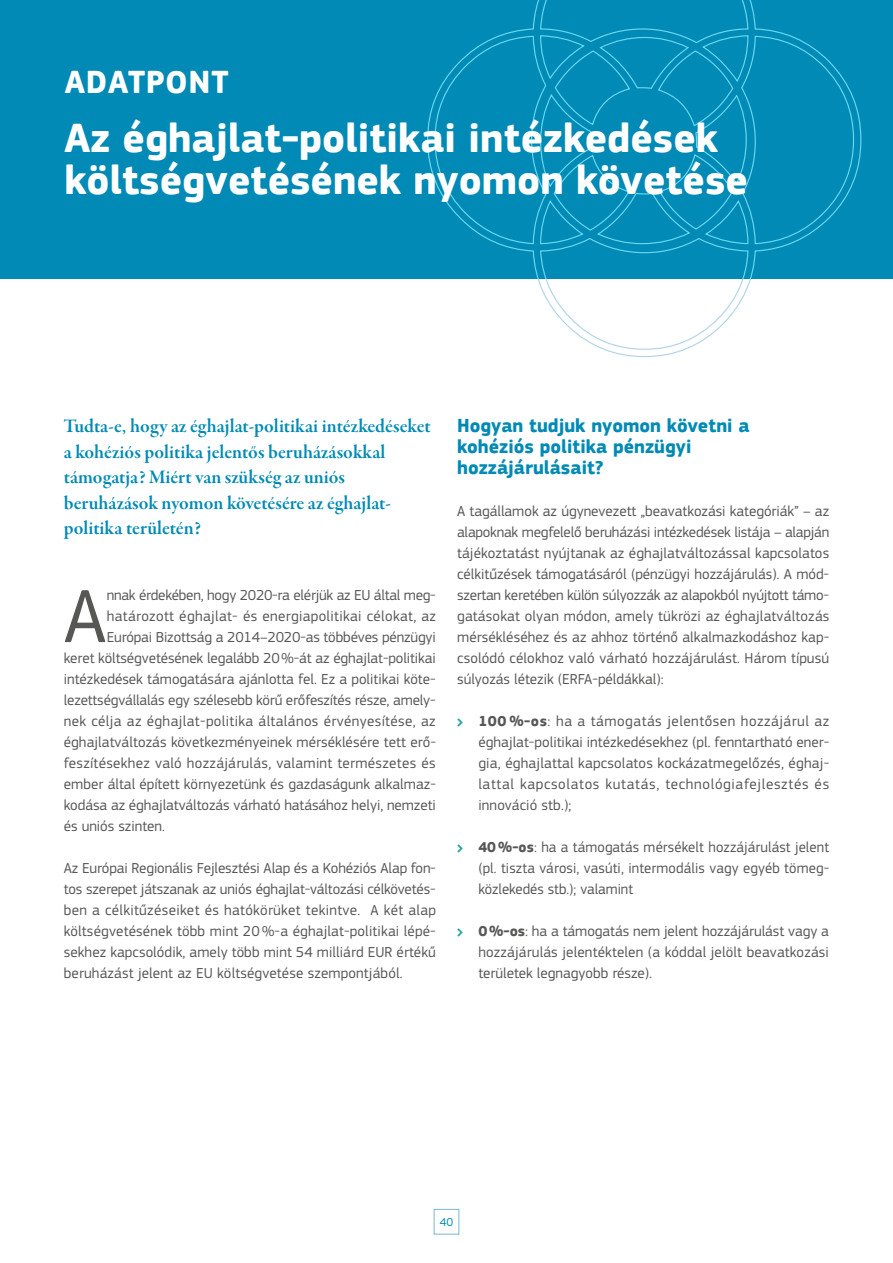
<style>
.page{position:relative;width:893px;height:1263px;background:#fff}
.page>*{position:absolute;margin:0;border:0;box-sizing:border-box;transform-origin:0 0}
.t1{font:78.3px "EC Square Sans Pro";color:#575756}
.t2{font:700 42px/42px "EC Square Sans Pro";color:#fff}
.t3{font:700 33px "EC Square Sans Pro";letter-spacing:.02em;color:#fff}
.t4{font:19.5px/25.5px "Garamond Premr Pro Smbd Subh";color:#008ab5}
.t5{font:700 19.5px/21px "EC Square Sans Pro";color:#008ab5}
.t6{font:15px/21px "EC Square Sans Pro";letter-spacing:.005em;color:#575756;text-align:justify}
.t7{font:15px "EC Square Sans Pro";letter-spacing:.025em;color:#575756}
.t8{font:15px "EC Square Sans Pro";letter-spacing:-.015em;color:#575756}
.t9{font:12px "EC Square Sans Pro";color:#008ab5}
.s1{font-weight:700}
</style>
<div class="page">
<div style="left:434px;top:1209px;width:25px;height:25px;border:1px solid #79b7d5"></div>
<div style="left:0;top:0;width:893px;height:279px;background:#008ab5"></div>
<svg style="left:427px;top:0;width:435px;height:358px"></svg>
<h3 class="t3" style="left:65px;top:62px;width:165px">ADATPONT</h3>
<h2 class="t2" style="left:65px;top:118px;width:685px">Az éghajlat-politikai intézkedések költségvetésének nyomon követése</h2>
<h3 class="t4" style="left:64px;top:414px;width:368px">Tudta-e, hogy az éghajlat-politikai intézkedéseket a kohéziós politika jelentős beruházásokkal támogatja? Miért van szükség az uniós beruházások nyomon követésére az éghajlat&shy;politika területén?</h3>
<h1 class="t1" style="left:64px;top:571px;width:44px">A</h1>
<p class="t8" style="left:107px;top:586px;width:331px">nnak érdekében, hogy 2020-ra elérjük az EU által meg-</p>
<p class="t7" style="left:107px;top:607px;width:331px">határozott éghajlat- és energiapolitikai célokat, az</p>
<p class="t6" style="left:107px;top:627px;width:331px">Európai Bizottság a 2014–2020-as többéves pénzügyi</p>
<p class="t6" style="left:64px;top:648px;width:374px">keret költségvetésének legalább 20%-át az éghajlat-politikai</p>
<p class="t6" style="left:64px;top:669px;width:373px">intézkedések támogatására ajánlotta fel. Ez a politikai köte-</p>
<p class="t6" style="left:64px;top:690px;width:373px">lezettségvállalás egy szélesebb körű erőfeszítés része, amely-</p>
<p class="t7" style="left:64px;top:712px;width:373px">nek célja az éghajlat-politika általános érvényesítése, az</p>
<p class="t6" style="left:64px;top:732px;width:374px">éghajlatváltozás következményeinek mérséklésére tett erő-</p>
<p class="t6" style="left:64px;top:753px;width:373px">feszítésekhez való hozzájárulás, valamint természetes és</p>
<p class="t6" style="left:64px;top:774px;width:374px">ember által épített környezetünk és gazdaságunk alkalmaz-</p>
<p class="t6" style="left:64px;top:795px;width:374px">kodása az éghajlatváltozás várható hatásához helyi, nemzeti</p>
<p class="t6" style="left:64px;top:816px;width:103px">és uniós szinten.</p>
<p class="t6" style="left:64px;top:858px;width:374px">Az Európai Regionális Fejlesztési Alap és a Kohéziós Alap fon&shy;tos szerepet játszanak az uniós éghajlat-változási célkövetés&shy;ben a célkitűzéseiket és hatókörüket tekintve. A két alap költségvetésének több mint 20 %-a éghajlat-politikai lépé&shy;sekhez kapcsolódik, amely több mint 54 milliárd EUR értékű beruházást jelent az EU költségvetése szempontjából.</p>
<h3 class="t5" style="left:457px;top:416px;width:294px">Hogyan tudjuk nyomon követni a kohéziós politika pénzügyi hozzájárulásait?</h3>
<p class="t6" style="left:457px;top:501px;width:374px">A tagállamok az úgynevezett „beavatkozási kategóriák” – az alapoknak megfelelő beruházási intézkedések listája – alapján tájékoztatást nyújtanak az éghajlatváltozással kapcsolatos célkitűzések támogatásáról (pénzügyi hozzájárulás). A mód&shy;szertan keretében külön súlyozzák az alapokból nyújtott támo&shy;gatásokat olyan módon, amely tükrözi az éghajlatváltozás mérsékléséhez és az ahhoz történő alkalmazkodáshoz kap&shy;csolódó célokhoz való várható hozzájárulást. Három típusú súlyozás létezik (ERFA-példákkal):</p>
<p class="t6" style="left:478px;top:711px;width:353px"><span class="s1">100 %-os</span>: ha a támogatás jelentősen hozzájárul az éghajlat-politikai intézkedésekhez (pl. fenntartható ener&shy;gia, éghajlattal kapcsolatos kockázatmegelőzés, éghaj&shy;lattal kapcsolatos kutatás, technológiafejlesztés és innováció stb.);</p>
<p class="t6" style="left:478px;top:837px;width:352px"><span class="s1">40%-os</span>: ha a támogatás mérsékelt hozzájárulást jelent (pl. tiszta városi, vasúti, intermodális vagy egyéb tömeg&shy;közlekedés stb.); valamint</p>
<p class="t6" style="left:478px;top:921px;width:352px"><span class="s1">0%-os</span>: ha a támogatás nem jelent hozzájárulást vagy a hozzájárulás jelentéktelen (a kóddal jelölt beavatkozási területek legnagyobb része).</p>
<p class="t9" style="left:440px;top:1215px;width:15px">40</p>
</div>
